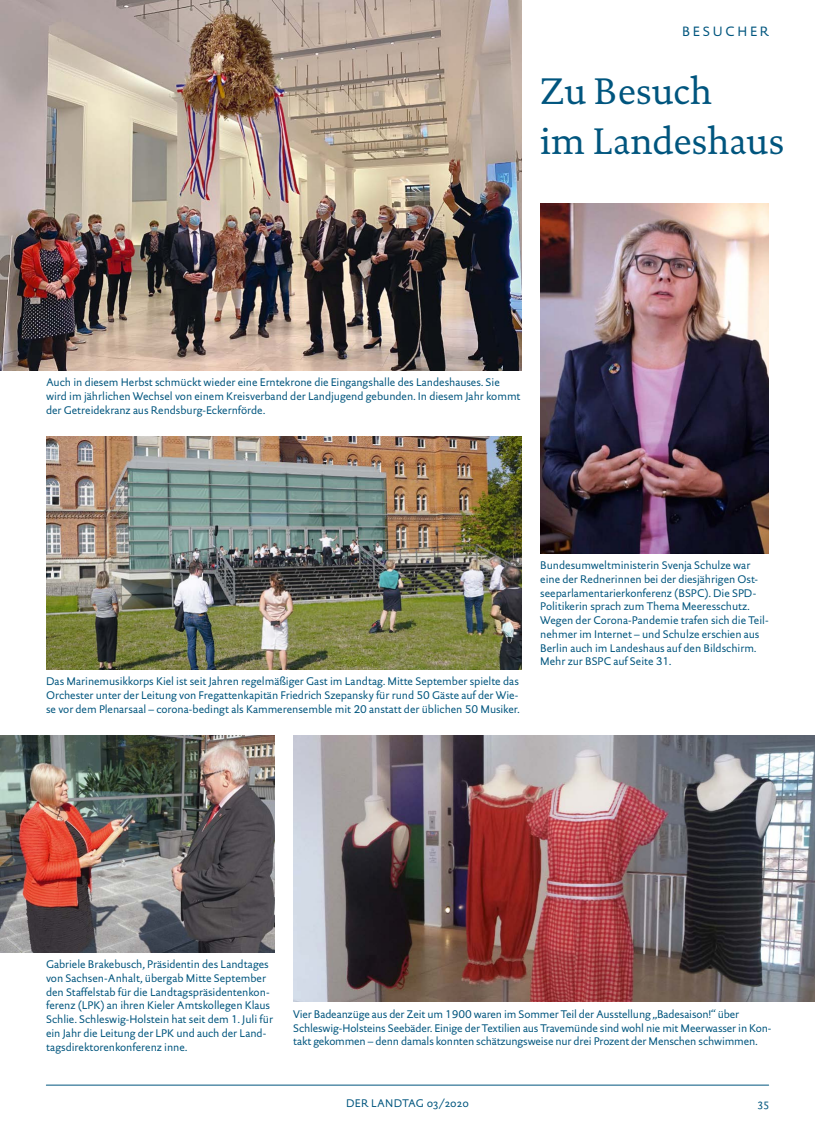
<style>
.page{position:relative;width:815px;height:1134px;background:#fff}
.page>*{position:absolute;margin:0;border:0;box-sizing:border-box;transform-origin:0 0}
.t1{font:37.5px/49.9px "DTL Documenta ST";color:#00557e}
.t2{font:13.75px "DTL Documenta Sans ST";letter-spacing:.2em;color:#00557e}
.t3{font:11.25px/13.8px "DTL Documenta Sans T";letter-spacing:-.005em;color:#00557e}
.t4{font:11.25px "DTL Documenta Sans ST";letter-spacing:.025em;color:#00557e}
</style>
<div class="page">
<img style="left:0;top:0;width:522px;height:370px">
<img style="left:293px;top:736px;width:522px;height:266px">
<img style="left:540px;top:204px;width:229px;height:349px">
<img style="left:46px;top:437px;width:476px;height:232px">
<img style="left:0;top:736px;width:275px;height:216px">
<hr style="left:46px;top:1085px;width:723px;height:1px;background:#00557e">
<p class="t2" style="left:682px;top:23px;width:88px">BESUCHER</p>
<h1 class="t1" style="left:540px;top:66px;width:246px">Zu Besuch<br>im Landeshaus</h1>
<p class="t3" style="left:46px;top:375px;width:476px">Auch in diesem Herbst schmückt wieder eine Erntekrone die Eingangshalle des Landeshauses. Sie wird im jährlichen Wechsel von einem Kreisverband der Landjugend gebunden. In diesem Jahr kommt der Getreidekranz aus Rendsburg-Eckernförde.</p>
<p class="t3" style="left:46px;top:675px;width:475px;text-align:justify">Das Marinemusikkorps Kiel ist seit Jahren regelmäßiger Gast im Landtag. Mitte September spielte das Orchester unter der Leitung von Fregattenkapitän Friedrich Szepansky für rund 50 Gäste auf der Wie&shy;se vor dem Plenarsaal – corona-bedingt als Kammerensemble mit 20 anstatt der üblichen 50 Musiker.</p>
<p class="t3" style="left:540px;top:558px;width:230px">Bundesumweltministerin Svenja Schulze war eine der Rednerinnen bei der diesjährigen Ost&shy;seeparlamentarierkonferenz (BSPC). Die SPD-Politikerin sprach zum Thema Meeresschutz.<br>Wegen der Corona-Pandemie trafen sich die Teil&shy;nehmer im Internet – und Schulze erschien aus Berlin auch im Landeshaus auf den Bildschirm.<br>Mehr zur BSPC auf Seite 31.</p>
<p class="t3" style="left:46px;top:957px;width:228px">Gabriele Brakebusch, Präsidentin des Landtages von Sachsen-Anhalt, übergab Mitte September den Staffelstab für die Landtagspräsidentenkon&shy;ferenz (LPK) an ihren Kieler Amtskollegen Klaus Schlie. Schleswig-Holstein hat seit dem 1. Juli für ein Jahr die Leitung der LPK und auch der Land&shy;tagsdirektorenkonferenz inne.</p>
<p class="t3" style="left:293px;top:1007px;width:480px">Vier Badeanzüge aus der Zeit um 1900 waren im Sommer Teil der Ausstellung „Badesaison!“ über<br>Schleswig-Holsteins Seebäder. Einige der Textilien aus Travemünde sind wohl nie mit Meerwasser in Kon&shy;takt gekommen – denn damals konnten schätzungsweise nur drei Prozent der Menschen schwimmen.</p>
<p class="t4" style="left:346px;top:1097px;width:124px">DER LANDTAG 03/2020</p>
<p class="t4" style="left:758px;top:1097px;width:12px">35</p>
</div>
